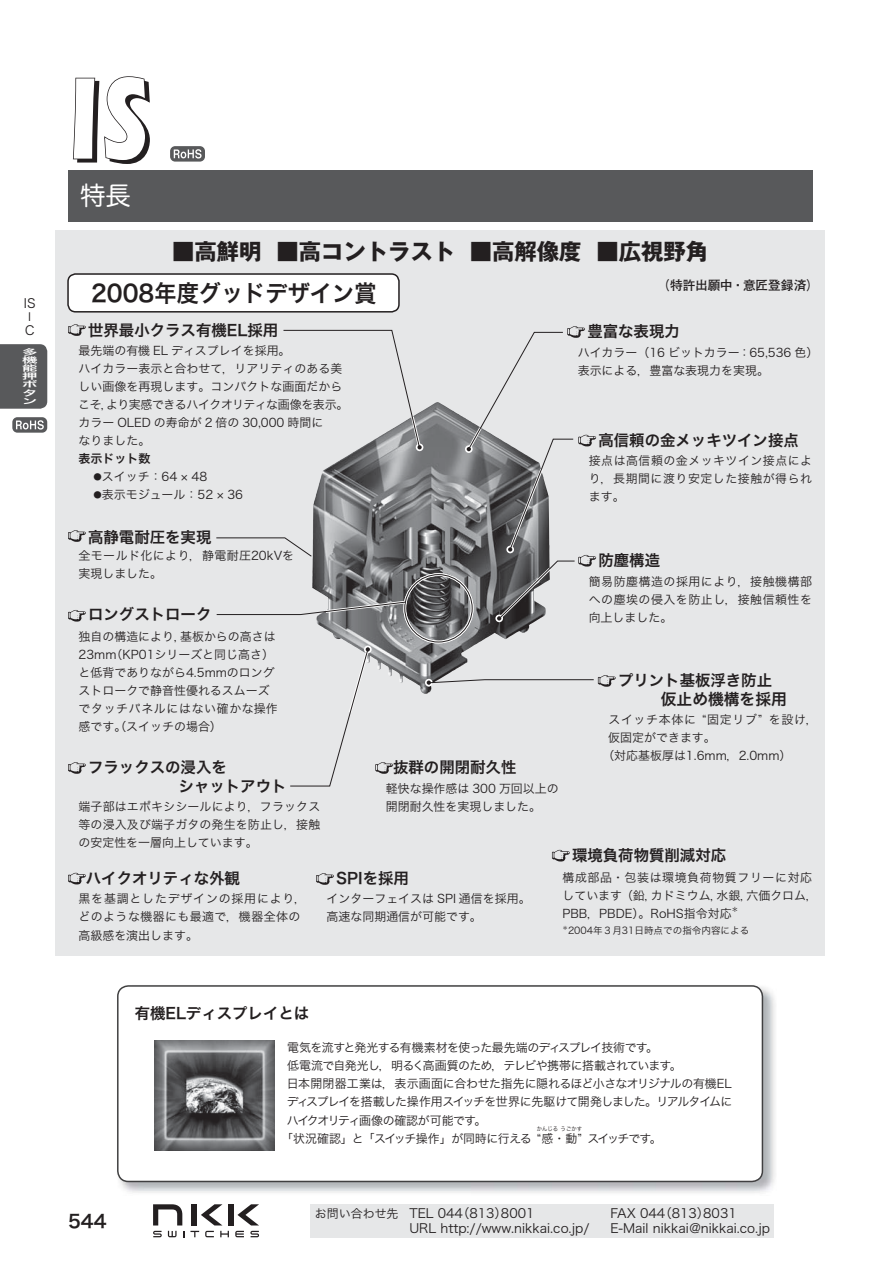
<style>
.page{position:relative;width:893px;height:1263px;background:#fff}
.page>*{position:absolute;margin:0;border:0;box-sizing:border-box;transform-origin:0 0}
.t1{font:700 120.15px "Itc Eras";color:#fff;scale:.7 1}
.t2{font:25.5px "Hira Maru Pro W4 90 pv RKSJ H";color:#fff}
.t3{font:23.4px "Hira Kaku Pro W6 90 pv RKSJ H";color:#231f20;scale:.95 1}
.t4{font:22.35px "Gothic MB101 Pro Bold 90 pv RKSJ H";color:#231f20}
.t5{font:18px "Hira Kaku Pro W6 90 pv RKSJ H";color:#231f20}
.t6{font:15.75px "Hira Kaku Pro W6 90 pv RKSJ H";color:#231f20}
.t7{font:15.45px/18px "Hira Kaku Pro W6 90 pv RKSJ H";color:#231f20}
.t8{font:12.75px "Hira Kaku Pro W3 90 pv RKSJ H";color:#231f20}
.t9{font:12.75px "Futo Go B101 Bold 90 pv RKSJ H";letter-spacing:-.015em;color:#231f20}
.t10{font:12px/18px "Hira Kaku Pro W3 90 pv RKSJ H";color:#231f20}
.t11{font:12px "Hira Kaku Pro W3 90 pv RKSJ H";letter-spacing:-.055em;color:#231f20}
.t12{font:12px/18px "Hira Kaku Pro W3 90 pv RKSJ H";letter-spacing:.035em;color:#231f20}
.t13{font:12px "Hira Kaku Pro W3 90 pv RKSJ H";letter-spacing:-.06em;color:#231f20}
.t14{font:12px "Hira Kaku Pro W3 90 pv RKSJ H";letter-spacing:-.025em;color:#231f20}
.t15{font:12px "Hira Kaku Pro W3 90 pv RKSJ H";letter-spacing:.055em;color:#231f20}
.t16{font:12px "Hira Kaku Pro W6 90 pv RKSJ H";color:#231f20}
.t17{font:9.6px "Hira Kaku Pro W3 90 pv RKSJ H";color:#231f20}
.t18{font:7.95px/7.9px "Hira Kaku Pro W6 90 pv RKSJ H";color:#fff;scale:1.92 1}
.t19{font:6.9px "Hira Kaku Pro W3 90 pv RKSJ H";color:#231f20}
.t20{font:6px "Hira Kaku Pro W3 90 pv RKSJ H";color:#231f20;scale:.9 1}
.t21{font:5.55px "Hira Kaku Pro W3 90 pv RKSJ H";color:#231f20}
.s1{font-size:8.4px}
.s2{font-size:12px}
</style>
<div class="page">
<div style="left:55px;top:230px;width:770px;height:725px;background:#e6e7e8"></div>
<div style="left:68px;top:170px;width:744px;height:51px;background:#58595b"></div>
<div style="left:310px;top:1204px;width:464px;height:33px;background:#e6e7e8"></div>
<svg style="left:73px;top:76px;width:77px;height:88px"></svg>
<div style="left:0;top:344px;width:47px;height:65px;background:#58595b"></div>
<svg style="left:153px;top:1204px;width:29px;height:21px"></svg>
<div style="left:228px;top:1204px;width:5px;height:21px;background:#231f20"></div>
<div style="left:192px;top:1204px;width:5px;height:21px;background:#231f20"></div>
<svg style="left:201px;top:1204px;width:21px;height:21px"></svg>
<svg style="left:237px;top:1204px;width:22px;height:21px"></svg>
<svg style="left:153px;top:1231px;width:9px;height:6px"></svg>
<svg style="left:250px;top:1231px;width:9px;height:6px"></svg>
<svg style="left:220px;top:1231px;width:9px;height:6px"></svg>
<svg style="left:235px;top:1231px;width:9px;height:6px"></svg>
<svg style="left:205px;top:1231px;width:9px;height:6px"></svg>
<svg style="left:190px;top:1231px;width:9px;height:6px"></svg>
<svg style="left:168px;top:1231px;width:9px;height:6px"></svg>
<img style="left:312px;top:402px;width:125px;height:268px">
<div style="left:364px;top:646px;width:8px;height:7px;background:#fff;border-radius:50%"></div>
<svg style="left:416px;top:443px;width:7px;height:8px"></svg>
<div style="left:403px;top:573px;width:70px;height:70px;border:3px solid #fff;border-radius:50%"></div>
<svg style="left:68px;top:530px;width:18px;height:12px"></svg>
<svg style="left:68px;top:762px;width:18px;height:12px"></svg>
<svg style="left:552px;top:850px;width:18px;height:11px"></svg>
<svg style="left:427px;top:675px;width:189px;height:12px"></svg>
<svg style="left:216px;top:537px;width:96px;height:20px"></svg>
<svg style="left:466px;top:326px;width:130px;height:295px"></svg>
<svg style="left:316px;top:873px;width:18px;height:12px"></svg>
<svg style="left:68px;top:610px;width:18px;height:12px"></svg>
<svg style="left:290px;top:647px;width:103px;height:139px"></svg>
<svg style="left:68px;top:324px;width:18px;height:12px"></svg>
<img style="left:118px;top:986px;width:657px;height:207px">
<div style="left:118px;top:986px;width:644px;height:195px;background:#fff;border-radius:11px"></div>
<div style="left:117px;top:985px;width:646px;height:197px;border:2px solid #404041;border-radius:11px"></div>
<img style="left:154px;top:1040px;width:120px;height:111px">
<svg style="left:68px;top:873px;width:18px;height:11px"></svg>
<svg style="left:216px;top:599px;width:192px;height:16px"></svg>
<svg style="left:283px;top:330px;width:139px;height:119px"></svg>
<div style="left:68px;top:274px;width:331px;height:38px;background:#fff;border-radius:8px"></div>
<div style="left:67px;top:273px;width:333px;height:40px;border:2px solid #231f20;border-radius:8px"></div>
<div style="left:12px;top:417px;width:35px;height:16px;background:#58595b;border-radius:5px"></div>
<svg style="left:16px;top:420px;width:28px;height:10px"></svg>
<div style="left:170px;top:146px;width:35px;height:16px;background:#58595b;border-radius:5px"></div>
<svg style="left:174px;top:149px;width:28px;height:10px"></svg>
<p class="t8" style="left:24px;top:298px;width:13px">IS</p>
<p class="t8" style="left:25px;top:323px;width:14px;rotate:-90deg">－</p>
<p class="t8" style="left:23px;top:326px;width:14px">Ｃ</p>
<p class="t18" style="left:22px;top:350px;width:9px">多機能押ボタン</p>
<h1 class="t1" style="left:68px;top:78px;width:116px">IS</h1>
<h2 class="t2" style="left:80px;top:186px;width:53px">特長</h2>
<h3 class="t4" style="left:172px;top:243px;width:537px">■高鮮明 ■高コントラスト ■高解像度 ■広視野角</h3>
<h3 class="t3" style="left:91px;top:284px;width:302px">2008年度グッドデザイン賞</h3>
<p class="t7" style="left:88px;top:323px;width:192px">世界最小クラス有機EL採用</p>
<p class="t10" style="left:78px;top:343px;width:272px">最先端の有機 EL ディスプレイを採用。<br>ハイカラー表示と合わせて，リアリティのある美しい画像を再現します。コンパクトな画面だからこそ，より実感できるハイクオリティな画像を表示。カラー OLED の寿命が 2 倍の 30,000 時間に<br>なりました。</p>
<p class="t16" style="left:79px;top:454px;width:73px">表示ドット数</p>
<p class="t10" style="left:94px;top:469px;width:115px"><span class="s1">●</span>スイッチ：64 × 48</p>
<p class="t10" style="left:94px;top:487px;width:151px"><span class="s1">●</span>表示モジュール：52 × 36</p>
<p class="t9" style="left:657px;top:281px;width:163px">（特許出願中･意匠登録済）</p>
<p class="t7" style="left:587px;top:325px;width:94px">豊富な表現力</p>
<p class="t10" style="left:578px;top:345px;width:242px">ハイカラー（16 ビットカラー：65,536 色）表示による，豊富な表現力を実現。</p>
<p class="t7" style="left:598px;top:433px;width:202px">高信頼の金メッキツイン接点</p>
<p class="t10" style="left:589px;top:453px;width:225px;text-align:justify">接点は高信頼の金メッキツイン接点により，長期間に渡り安定した接触が得られます。</p>
<p class="t7" style="left:88px;top:530px;width:125px">高静電耐圧を実現</p>
<p class="t12" style="left:78px;top:548px;width:217px">全モールド化により，静電耐圧20kVを実現しました。</p>
<p class="t7" style="left:598px;top:553px;width:63px">防塵構造</p>
<p class="t10" style="left:589px;top:574px;width:225px;text-align:justify">簡易防塵構造の採用により，接触機構部への塵埃の侵入を防止し，接触信頼性を向上しました。</p>
<p class="t7" style="left:88px;top:607px;width:125px">ロングストローク</p>
<p class="t10" style="left:79px;top:629px;width:201px">独自の構造により，基板からの高さは<br>23mm（KP01シリーズと同じ高さ）と低背でありながら4.5mmのロングストロークで静音性優れるスムーズでタッチパネルにはない確かな操作感です。（スイッチの場合）</p>
<p class="t7" style="left:618px;top:674px;width:156px">プリント基板浮き防止</p>
<h3 class="t6" style="left:598px;top:693px;width:191px">　　　　仮止め機構を採用</h3>
<p class="t15" style="left:608px;top:715px;width:211px">スイッチ本体に “固定リブ” を設け，</p>
<p class="t10" style="left:608px;top:730px;width:109px">仮固定ができます。</p>
<p class="t10" style="left:602px;top:748px;width:191px">（対応基板厚は1.6mm，2.0mm）</p>
<p class="t7" style="left:393px;top:761px;width:125px">抜群の開閉耐久性</p>
<p class="t10" style="left:386px;top:781px;width:174px">軽快な操作感は 300 万回以上の開閉耐久性を実現しました。</p>
<p class="t7" style="left:179px;top:761px;width:109px;text-indent:-90px">フラックスの浸入を<br>シャットアウト</p>
<p class="t10" style="left:78px;top:799px;width:243px;text-align:justify">端子部はエポキシシールにより，フラックス等の浸入及び端子ガタの発生を防止し，接触の安定性を一層向上しています。</p>
<p class="t7" style="left:572px;top:849px;width:156px">環境負荷物質削減対応</p>
<p class="t10" style="left:562px;top:870px;width:257px">構成部品・包装は環境負荷物質フリーに対応しています（鉛，カドミウム，水銀，六価クロム，<br>PBB，PBDE）。RoHS指令対応</p>
<p class="t7" style="left:86px;top:871px;width:156px">ハイクオリティな外観</p>
<p class="t12" style="left:78px;top:891px;width:229px">黒を基調としたデザインの採用により，どのような機器にも最適で，機器全体の高級感を演出します。</p>
<p class="t7" style="left:336px;top:872px;width:74px">SPIを採用</p>
<p class="t10" style="left:327px;top:891px;width:206px">インターフェイスは SPI 通信を採用。高速な同期通信が可能です。</p>
<p class="t19" style="left:732px;top:907px;width:8px">＊</p>
<p class="t21" style="left:562px;top:925px;width:7px">＊</p>
<p class="t17" style="left:568px;top:927px;width:183px">2004年３月31日時点での指令内容による</p>
<h3 class="t5" style="left:68px;top:1214px;width:40px">544</h3>
<p class="t7" style="left:135px;top:1007px;width:176px">有機ELディスプレイとは</p>
<p class="t11" style="left:287px;top:1043px;width:372px">電気を流すと発光する有機素材を使った最先端のディスプレイ技術です。</p>
<p class="t11" style="left:287px;top:1061px;width:396px">低電流で自発光し，明るく高画質のため，テレビや携帯に搭載されています。</p>
<p class="t14" style="left:287px;top:1079px;width:447px">日本開閉器工業は，表示画面に合わせた指先に隠れるほど小さなオリジナルの有機EL</p>
<p class="t13" style="left:287px;top:1097px;width:447px">ディスプレイを搭載した操作用スイッチを世界に先駆けて開発しました。リアルタイムに</p>
<p class="t11" style="left:287px;top:1115px;width:201px">ハイクオリティ画像の確認が可能です。</p>
<p class="t11" style="left:281px;top:1133px;width:382px">「状況確認」と「スイッチ操作」が同時に行える “感・動” スイッチです。</p>
<p class="t20" style="left:537px;top:1127px;width:52px">かんじるうごかす</p>
<p class="t8" style="left:315px;top:1208px;width:221px"><span class="s2">お問い合わせ先</span> TEL 044（813）8001</p>
<p class="t8" style="left:610px;top:1208px;width:128px">FAX 044（813）8031</p>
<p class="t8" style="left:409px;top:1223px;width:181px">URL http://www.nikkai.co.jp/</p>
<p class="t8" style="left:610px;top:1223px;width:161px">E-Mail nikkai＠nikkai.co.jp</p>
</div>
